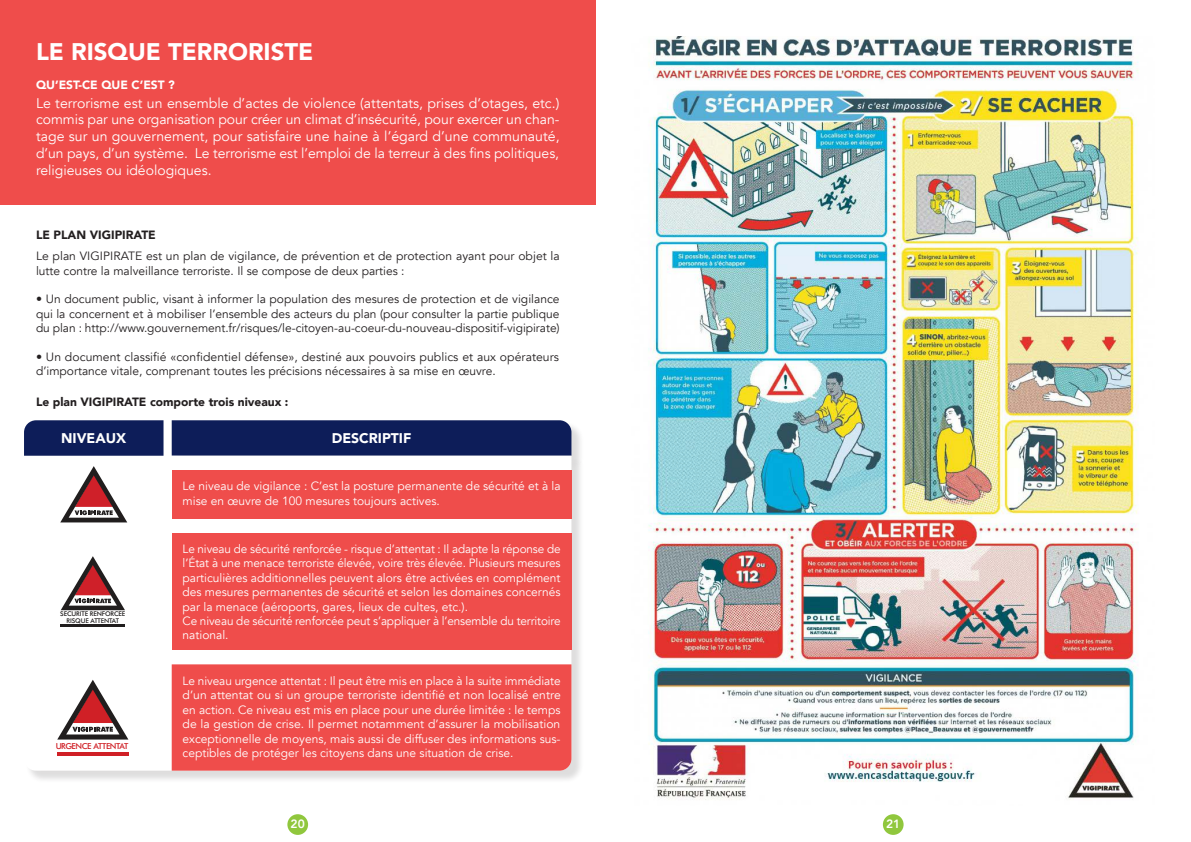
<style>
.page{position:relative;width:1191px;height:842px;background:#fff}
.page>*{position:absolute;margin:0;border:0;box-sizing:border-box;transform-origin:0 0}
.t1{font:900 24px "Avenir";color:#fff}
.TEXTE{font:14px/16.8px "Avenir";color:#fff;text-align:justify}
.TEXTE-2{font:900 14px "Avenir";color:#fff}
.TEXTE-3{font:12px/14.4px "Avenir";color:#fff}
.TEXTE-4{font:12px/14.4px "Avenir";color:#231f20}
.t2{font:900 12px "Avenir";color:#231f20}
.t3{font:900 12px "Avenir";color:#fff}
.t4{font:800 12px "Avenir";color:#fff}
.t5{font:500 8.3px "Futura BT";letter-spacing:-.055em;color:#d02026}
.t6{font:500 6.5px/6.5px "Futura BT";letter-spacing:-.02em;color:#211e1e;text-align:center}
</style>
<div class="page">
<div style="left:287px;top:814px;width:21px;height:21px;background:#90c73d;border-radius:50%"></div>
<div style="left:883px;top:814px;width:20px;height:21px;background:#90c73d;border-radius:50%"></div>
<img style="left:648px;top:36px;width:491px;height:764px">
<div style="left:0;top:0;width:595px;height:204px;background:#ef4d4b"></div>
<div style="left:173px;top:422px;width:411px;height:46px;background:#231f20;opacity:.15"></div>
<div style="left:172px;top:420px;width:399px;height:36px;background:#0d1d59"></div>
<div style="left:26px;top:457px;width:558px;height:326px;background:#231f20;opacity:.15"></div>
<svg style="left:26px;top:456px;width:545px;height:315px"></svg>
<div style="left:172px;top:533px;width:399px;height:117px;background:#ef4d4b"></div>
<div style="left:172px;top:664px;width:399px;height:107px;background:#ef4d4b"></div>
<div style="left:24px;top:420px;width:139px;height:36px;background:#0d1d59"></div>
<div style="left:172px;top:470px;width:399px;height:49px;background:#ef4d4b"></div>
<svg style="left:61px;top:556px;width:64px;height:54px"></svg>
<hr style="left:60px;top:624px;width:65px;height:3px;background:#211e1e">
<svg style="left:57px;top:680px;width:71px;height:59px"></svg>
<hr style="left:57px;top:752px;width:71px;height:3px;background:#d02026">
<svg style="left:60px;top:466px;width:67px;height:56px"></svg>
<p class="t1" style="left:36px;top:31px;width:279px">LE RISQUE TERRORISTE</p>
<p class="TEXTE" style="left:36px;top:95px;width:525px">Le terrorisme est un ensemble d’actes de violence (attentats, prises d’otages, etc.) commis par une organisation pour créer un climat d’insécurité, pour exercer un chan&shy;tage sur un gouvernement, pour satisfaire une haine à l’égard d’une communauté, d’un pays, d’un système. Le terrorisme est l’emploi de la terreur à des fins politiques, religieuses ou idéologiques.</p>
<p class="t3" style="left:36px;top:74px;width:140px">QU’EST-CE QUE C’EST ?</p>
<p class="t2" style="left:36px;top:225px;width:121px">LE PLAN VIGIPIRATE</p>
<p class="TEXTE-4" style="left:36px;top:249px;width:525px">Le plan VIGIPIRATE est un plan de vigilance, de prévention et de protection ayant pour objet la lutte contre la malveillance terroriste. Il se compose de deux parties :</p>
<p class="TEXTE-4" style="left:36px;top:292px;width:525px;text-align:justify">• Un document public, visant à informer la population des mesures de protection et de vigilance qui la concernent et à mobiliser l’ensemble des acteurs du plan (pour consulter la partie publique du plan : http://www.gouvernement.fr/risques/le-citoyen-au-coeur-du-nouveau-dispositif-vigipirate)</p>
<p class="TEXTE-4" style="left:36px;top:350px;width:524px">• Un document classifié «confidentiel défense», destiné aux pouvoirs publics et aux opérateurs d’importance vitale, comprenant toutes les précisions nécessaires à sa mise en œuvre.</p>
<p class="t2" style="left:36px;top:391px;width:254px">Le plan VIGIPIRATE comporte trois niveaux :</p>
<p class="TEXTE-2" style="left:61px;top:426px;width:67px">NIVEAUX</p>
<p class="TEXTE-2" style="left:332px;top:426px;width:81px">DESCRIPTIF</p>
<p class="t6" style="left:60px;top:611px;width:67px">SECURITE RENFORCEE<br>RISQUE ATTENTAT</p>
<p class="t5" style="left:56px;top:741px;width:74px">URGENCE ATTENTAT</p>
<p class="TEXTE-3" style="left:183px;top:479px;width:379px">Le niveau de vigilance : C’est la posture permanente de sécurité et à la mise en œuvre de 100 mesures toujours actives.</p>
<p class="TEXTE-3" style="left:183px;top:542px;width:379px;text-align:justify">Le niveau de sécurité renforcée - risque d’attentat : Il adapte la réponse de l’État à une menace terroriste élevée, voire très élevée. Plusieurs mesures particulières additionnelles peuvent alors être activées en complément des mesures permanentes de sécurité et selon les domaines concernés par la menace (aéroports, gares, lieux de cultes, etc.).</p>
<p class="TEXTE-3" style="left:183px;top:614px;width:379px">Ce niveau de sécurité renforcée peut s’appliquer à l’ensemble du territoire national.</p>
<p class="TEXTE-3" style="left:183px;top:674px;width:380px;text-align:justify">Le niveau urgence attentat : Il peut être mis en place à la suite immédiate d’un attentat ou si un groupe terroriste identifié et non localisé entre en action. Ce niveau est mis en place pour une durée limitée : le temps de la gestion de crise. Il permet notamment d’assurer la mobilisation exceptionnelle de moyens, mais aussi de diffuser des informations sus&shy;ceptibles de protéger les citoyens dans une situation de crise.</p>
<p class="t4" style="left:291px;top:815px;width:16px">20</p>
<p class="t4" style="left:886px;top:815px;width:16px">21</p>
</div>
